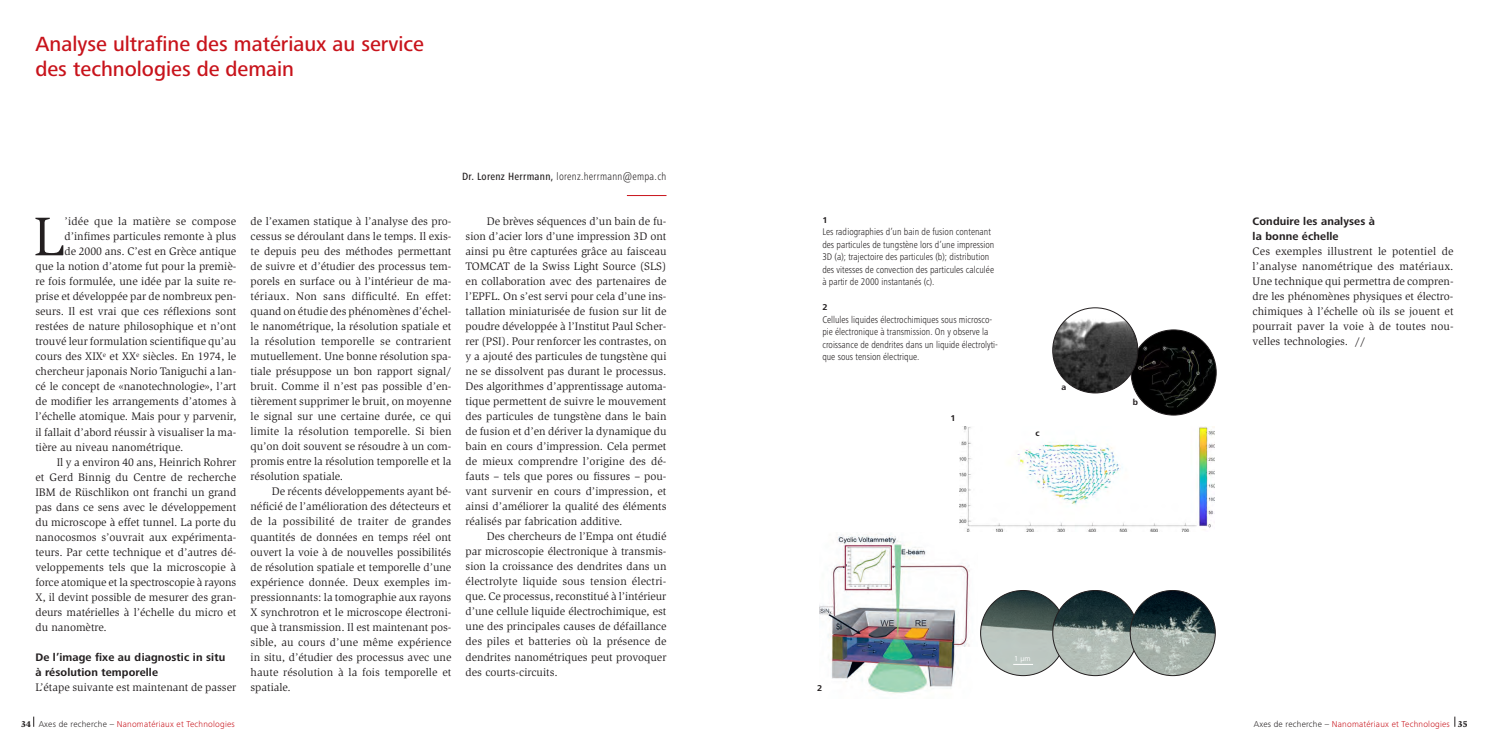
<style>
.page{position:relative;width:1489px;height:745px;background:#fff}
.page>*{position:absolute;margin:0;border:0;box-sizing:border-box;transform-origin:0 0}
.t1{font:56px "Slimbach Std";color:#231f20}
.t2{font:500 21.25px/25px "Frutiger Next Pro";color:#c8131b}
.t3{font:11.25px/15px "Slimbach Std";color:#231f20;text-align:justify}
.t4{font:700 11.25px/15px "Frutiger Next Pro";letter-spacing:.01em;color:#231f20}
.t5{font:300 condensed 10.88px "Frutiger Next Pro";letter-spacing:.025em;color:#231f20}
.t6{font:300 condensed 10px/12.5px "Frutiger Next Pro";color:#231f20}
.t7{font:300 8.75px "Frutiger Next Pro";letter-spacing:.025em;color:#c8131b}
.t8{font:700 8.75px "Frutiger Next Pro";color:#231f20}
.t9{font:7.5px "Frutiger Next Pro";color:#fff}
.s1{font-weight:500}
.s2{font-family:"Slimbach Std";font-weight:900;color:#231f20}
.s3{color:#231f20}
</style>
<div class="page">
<hr style="left:627px;top:195px;width:39px;height:1px;background:#c8131b">
<img style="left:959px;top:426px;width:254px;height:105px">
<img style="left:819px;top:534px;width:151px;height:159px">
<svg style="left:991px;top:502px;width:22px;height:1px"></svg>
<img style="left:1131px;top:330px;width:85px;height:85px;border-radius:43px">
<img style="left:1052px;top:307px;width:85px;height:85px;border-radius:43px">
<img style="left:980px;top:590px;width:85px;height:85px;border-radius:43px">
<img style="left:1052px;top:590px;width:85px;height:85px;border-radius:43px">
<img style="left:1130px;top:590px;width:85px;height:85px;border-radius:43px">
<svg style="left:1013px;top:663px;width:20px;height:1px"></svg>
<h2 class="t2" style="left:35px;top:31px;width:390px">Analyse ultrafine des matériaux au service des technologies de demain</h2>
<h1 class="t1" style="left:33px;top:204px;width:33px">L</h1>
<p class="t3" style="left:65px;top:214px;width:173px">’idée que la matière se compose</p>
<p class="t3" style="left:65px;top:229px;width:173px">d’infimes particules remonte à plus</p>
<p class="t3" style="left:65px;top:244px;width:173px">de 2000 ans. C’est en Grèce antique</p>
<p class="t3" style="left:35px;top:259px;width:202px">que la notion d’atome fut pour la premiè-</p>
<p class="t3" style="left:35px;top:274px;width:202px">re fois formulée, une idée par la suite re-</p>
<p class="t3" style="left:35px;top:289px;width:202px">prise et développée par de nombreux pen-</p>
<p class="t3" style="left:35px;top:304px;width:202px">seurs. Il est vrai que ces réflexions sont</p>
<p class="t3" style="left:35px;top:319px;width:202px">restées de nature philosophique et n’ont</p>
<p class="t3" style="left:35px;top:334px;width:202px">trouvé leur formulation scientifique qu’au</p>
<p class="t3" style="left:35px;top:349px;width:202px">cours des XIX<sup>e</sup> et XX<sup>e</sup> siècles. En 1974, le</p>
<p class="t3" style="left:35px;top:364px;width:202px">chercheur japonais Norio Taniguchi a lan-</p>
<p class="t3" style="left:35px;top:379px;width:202px">cé le concept de «nanotechnologie», l’art</p>
<p class="t3" style="left:35px;top:394px;width:202px">de modifier les arrangements d’atomes à</p>
<p class="t3" style="left:35px;top:409px;width:202px">l’échelle atomique. Mais pour y parvenir,</p>
<p class="t3" style="left:35px;top:424px;width:202px">il fallait d’abord réussir à visualiser la ma-</p>
<p class="t3" style="left:35px;top:439px;width:149px">tière au niveau nanométrique.</p>
<p class="t3" style="left:57px;top:454px;width:181px">Il y a environ 40 ans, Heinrich Rohrer</p>
<p class="t3" style="left:35px;top:469px;width:202px">et Gerd Binnig du Centre de recherche</p>
<p class="t3" style="left:35px;top:484px;width:202px">IBM de Rüschlikon ont franchi un grand</p>
<p class="t3" style="left:35px;top:499px;width:202px">pas dans ce sens avec le développement</p>
<p class="t3" style="left:35px;top:514px;width:202px">du microscope à effet tunnel. La porte du</p>
<p class="t3" style="left:35px;top:529px;width:202px">nanocosmos s’ouvrait aux expérimenta-</p>
<p class="t3" style="left:35px;top:544px;width:202px">teurs. Par cette technique et d’autres dé-</p>
<p class="t3" style="left:35px;top:559px;width:202px">veloppements tels que la microscopie à</p>
<p class="t3" style="left:35px;top:574px;width:202px">force atomique et la spectroscopie à rayons</p>
<p class="t3" style="left:35px;top:589px;width:202px">X, il devint possible de mesurer des gran-</p>
<p class="t3" style="left:35px;top:604px;width:202px">deurs matérielles à l’échelle du micro et</p>
<p class="t3" style="left:35px;top:619px;width:73px">du nanomètre.</p>
<p class="t4" style="left:35px;top:649px;width:191px">De l’image fixe au diagnostic in situ à résolution temporelle</p>
<p class="t3" style="left:35px;top:679px;width:202px">L’étape suivante est maintenant de passer</p>
<p class="t5" style="left:462px;top:170px;width:206px"><span class="s1">Dr. Lorenz Herrmann,</span> lorenz.herrmann@empa.ch</p>
<p class="t3" style="left:250px;top:214px;width:202px">de l’examen statique à l’analyse des pro&shy;cessus se déroulant dans le temps. Il exis&shy;te depuis peu des méthodes permettant de suivre et d’étudier des processus tem&shy;porels en surface ou à l’intérieur de ma&shy;tériaux. Non sans difficulté. En effet: quand on étudie des phénomènes d’échel&shy;le nanométrique, la résolution spatiale et la résolution temporelle se contrarient mutuellement. Une bonne résolution spa&shy;tiale présuppose un bon rapport signal/ bruit. Comme il n’est pas possible d’en&shy;tièrement supprimer le bruit, on moyenne le signal sur une certaine durée, ce qui limite la résolution temporelle. Si bien qu’on doit souvent se résoudre à un com&shy;promis entre la résolution temporelle et la résolution spatiale.</p>
<p class="t3" style="left:250px;top:484px;width:202px;text-indent:21px">De récents développements ayant bé&shy;néficié de l’amélioration des détecteurs et de la possibilité de traiter de grandes quantités de données en temps réel ont ouvert la voie à de nouvelles possibilités de résolution spatiale et temporelle d’une expérience donnée. Deux exemples im&shy;pressionnants: la tomographie aux rayons X synchrotron et le microscope électroni&shy;que à transmission. Il est maintenant pos&shy;sible, au cours d’une même expérience in situ, d’étudier des processus avec une haute résolution à la fois temporelle et spatiale.</p>
<p class="t3" style="left:465px;top:214px;width:202px;text-indent:21px">De brèves séquences d’un bain de fu&shy;sion d’acier lors d’une impression 3D ont ainsi pu être capturées grâce au faisceau TOMCAT de la Swiss Light Source (SLS) en collaboration avec des partenaires de l’EPFL. On s’est servi pour cela d’une ins&shy;tallation miniaturisée de fusion sur lit de poudre développée à l’Institut Paul Scher&shy;rer (PSI). Pour renforcer les contrastes, on y a ajouté des particules de tungstène qui ne se dissolvent pas durant le processus.<br>Des algorithmes d’apprentissage automa&shy;tique permettent de suivre le mouvement des particules de tungstène dans le bain de fusion et d’en dériver la dynamique du bain en cours d’impression. Cela permet de mieux comprendre l’origine des dé&shy;fauts – tels que pores ou fissures – pou&shy;vant survenir en cours d’impression, et ainsi d’améliorer la qualité des éléments réalisés par fabrication additive.</p>
<p class="t3" style="left:465px;top:529px;width:202px;text-indent:21px">Des chercheurs de l’Empa ont étudié par microscopie électronique à transmis&shy;sion la croissance des dendrites dans un électrolyte liquide sous tension électri&shy;que. Ce processus, reconstitué à l’intérieur d’une cellule liquide électrochimique, est une des principales causes de défaillance des piles et batteries où la présence de dendrites nanométriques peut provoquer des courts-circuits.</p>
<p class="t8" style="left:822px;top:214px;width:7px">1</p>
<p class="t6" style="left:822px;top:225px;width:173px">Les radiographies d’un bain de fusion contenant des particules de tungstène lors d’une impression 3D (a); trajectoire des particules (b); distribution des vitesses de convection des particules calculée à partir de 2000 instantanés (c).</p>
<p class="t8" style="left:822px;top:302px;width:7px">2</p>
<p class="t6" style="left:822px;top:313px;width:177px">Cellules liquides électrochimiques sous microsco&shy;pie électronique à transmission. On y observe la croissance de dendrites dans un liquide électrolyti&shy;que sous tension électrique.</p>
<p class="t8" style="left:950px;top:412px;width:7px">1</p>
<p class="t8" style="left:1035px;top:427px;width:6px">c</p>
<p class="t8" style="left:1061px;top:382px;width:6px">a</p>
<p class="t8" style="left:1132px;top:397px;width:7px">b</p>
<p class="t8" style="left:817px;top:682px;width:7px">2</p>
<p class="t9" style="left:1014px;top:653px;width:18px">1 µm</p>
<p class="t4" style="left:1252px;top:213px;width:124px">Conduire les analyses à la bonne échelle</p>
<p class="t3" style="left:1252px;top:244px;width:202px">Ces exemples illustrent le potentiel de l’analyse nanométrique des matériaux.<br>Une technique qui permettra de compren&shy;dre les phénomènes physiques et électro&shy;chimiques à l’échelle où ils se jouent et pourrait paver la voie à de toutes nou&shy;velles technologies. //</p>
<p class="t7" style="left:21px;top:718px;width:215px"><span class="s2">34</span> <span class="s3">Axes de recherche –</span> Nanomatériaux et Technologies</p>
<p class="t7" style="left:1253px;top:718px;width:215px"><span class="s3">Axes de recherche –</span> Nanomatériaux et Technologies <span class="s2">35</span></p>
</div>
